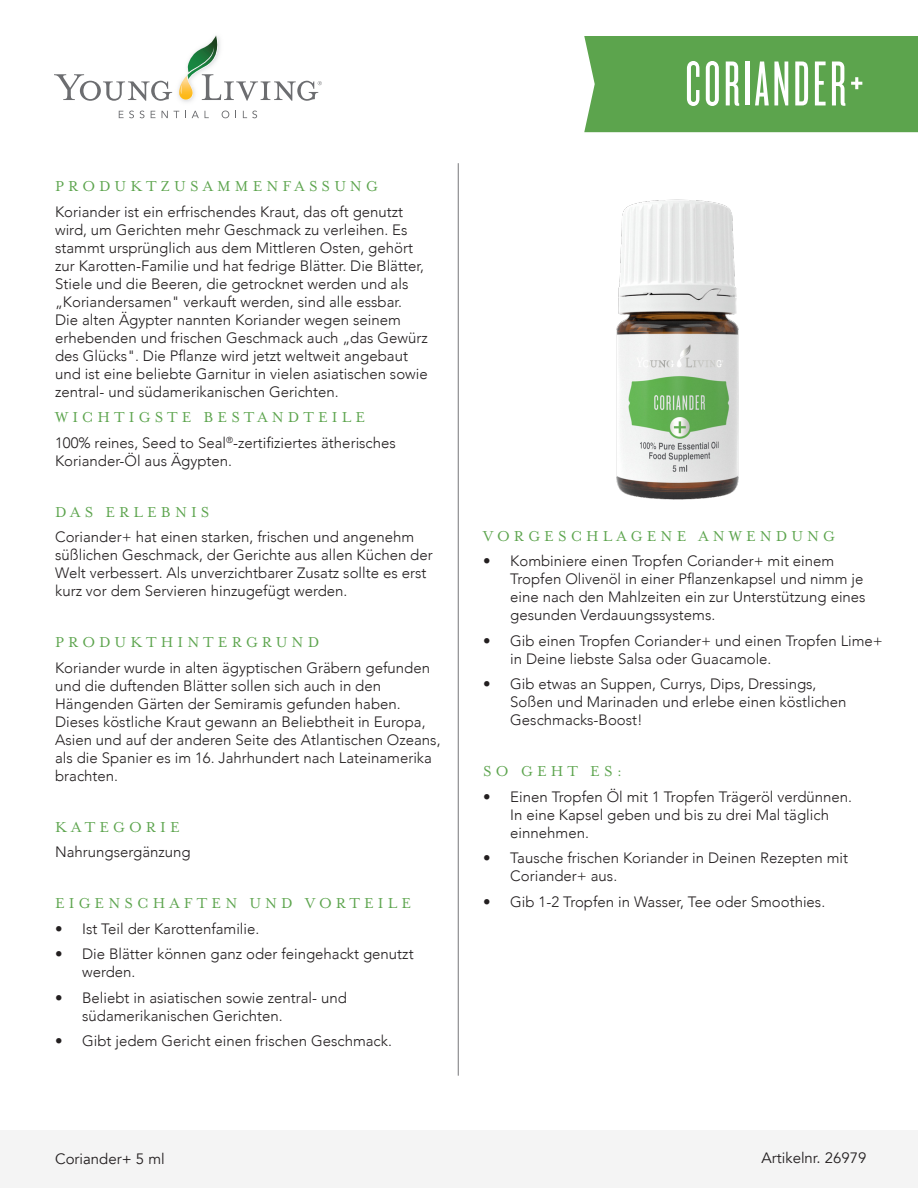
<style>
.page{position:relative;width:918px;height:1188px;background:#fff}
.page>*{position:absolute;margin:0;border:0;box-sizing:border-box;transform-origin:0 0}
.t1{font:66px "Knockout 26 Junior Flywght";letter-spacing:.05em;color:#fff}
.t2{font:16.5px "Mrs Eaves OT";letter-spacing:.25em;color:#5ca44d}
.t3{font:300 15px/18px "Avenir";color:#231f20}
.t4{font:15px "Avenir";color:#231f20}
</style>
<div class="page">
<div style="left:0;top:1130px;width:918px;height:58px;background:#f4f4f4"></div>
<hr style="left:458px;top:163px;width:1px;height:913px;background:#777779">
<div style="left:584px;top:36px;width:334px;height:96px;background:#5ca44d"></div>
<img style="left:178px;top:88px;width:12px;height:14px">
<svg style="left:54px;top:74px;width:118px;height:27px"></svg>
<svg style="left:179px;top:35px;width:143px;height:66px"></svg>
<svg style="left:119px;top:111px;width:15px;height:7px"></svg>
<svg style="left:140px;top:111px;width:4px;height:7px"></svg>
<svg style="left:151px;top:111px;width:4px;height:7px"></svg>
<svg style="left:162px;top:111px;width:6px;height:7px"></svg>
<svg style="left:192px;top:111px;width:7px;height:7px"></svg>
<svg style="left:222px;top:111px;width:7px;height:7px"></svg>
<svg style="left:243px;top:111px;width:14px;height:7px"></svg>
<img style="left:616px;top:199px;width:123px;height:301px">
<p class="t2" style="left:55px;top:178px;width:324px">PRODUKTZUSAMMENFASSUNG</p>
<p class="t3" style="left:55px;top:203px;width:374px">Koriander ist ein erfrischendes Kraut, das oft genutzt wird, um Gerichten mehr Geschmack zu verleihen. Es stammt ursprünglich aus dem Mittleren Osten, gehört zur Karotten-Familie und hat fedrige Blätter. Die Blätter, Stiele und die Beeren, die getrocknet werden und als „Koriandersamen" verkauft werden, sind alle essbar.<br>Die alten Ägypter nannten Koriander wegen seinem erhebenden und frischen Geschmack auch „das Gewürz des Glücks". Die Pflanze wird jetzt weltweit angebaut und ist eine beliebte Garnitur in vielen asiatischen sowie zentral- und südamerikanischen Gerichten.</p>
<p class="t2" style="left:55px;top:409px;width:311px">WICHTIGSTE BESTANDTEILE</p>
<p class="t3" style="left:55px;top:434px;width:342px">100% reines, Seed to Seal<sup>®</sup>-zertifiziertes ätherisches<br>Koriander-Öl aus Ägypten.</p>
<p class="t2" style="left:55px;top:503px;width:156px">DAS ERLEBNIS</p>
<p class="t3" style="left:55px;top:528px;width:379px">Coriander+ hat einen starken, frischen und angenehm süßlichen Geschmack, der Gerichte aus allen Küchen der Welt verbessert. Als unverzichtbarer Zusatz sollte es erst kurz vor dem Servieren hinzugefügt werden.</p>
<p class="t2" style="left:55px;top:634px;width:266px">PRODUKTHINTERGRUND</p>
<p class="t3" style="left:55px;top:659px;width:387px">Koriander wurde in alten ägyptischen Gräbern gefunden und die duftenden Blätter sollen sich auch in den Hängenden Gärten der Semiramis gefunden haben.<br>Dieses köstliche Kraut gewann an Beliebtheit in Europa, Asien und auf der anderen Seite des Atlantischen Ozeans, als die Spanier es im 16. Jahrhundert nach Lateinamerika brachten.</p>
<p class="t2" style="left:55px;top:818px;width:126px">KATEGORIE</p>
<p class="t3" style="left:55px;top:843px;width:137px">Nahrungsergänzung</p>
<p class="t2" style="left:55px;top:895px;width:357px">EIGENSCHAFTEN UND VORTEILE</p>
<p class="t3" style="left:55px;top:920px;width:206px">• Ist Teil der Karottenfamilie.</p>
<p class="t3" style="left:82px;top:945px;width:333px;text-indent:-27px">• Die Blätter können ganz oder feingehackt genutzt werden.</p>
<p class="t3" style="left:82px;top:989px;width:266px;text-indent:-27px">• Beliebt in asiatischen sowie zentral- und südamerikanischen Gerichten.</p>
<p class="t3" style="left:55px;top:1032px;width:338px">• Gibt jedem Gericht einen frischen Geschmack.</p>
<p class="t1" style="left:685px;top:47px;width:180px">CORIANDER+</p>
<p class="t2" style="left:483px;top:527px;width:353px">VORGESCHLAGENE ANWENDUNG</p>
<p class="t3" style="left:510px;top:552px;width:357px;text-indent:-27px">• Kombiniere einen Tropfen Coriander+ mit einem Tropfen Olivenöl in einer Pflanzenkapsel und nimm je eine nach den Mahlzeiten ein zur Unterstützung eines gesunden Verdauungssystems.</p>
<p class="t3" style="left:510px;top:632px;width:374px;text-indent:-27px">• Gib einen Tropfen Coriander+ und einen Tropfen Lime+ in Deine liebste Salsa oder Guacamole.</p>
<p class="t3" style="left:510px;top:675px;width:338px;text-indent:-27px">• Gib etwas an Suppen, Currys, Dips, Dressings,<br>Soßen und Marinaden und erlebe einen köstlichen<br>Geschmacks-Boost!</p>
<p class="t2" style="left:483px;top:763px;width:140px">SO GEHT ES:</p>
<p class="t3" style="left:510px;top:788px;width:343px;text-indent:-27px">• Einen Tropfen Öl mit 1 Tropfen Trägeröl verdünnen.<br>In eine Kapsel geben und bis zu drei Mal täglich einnehmen.</p>
<p class="t3" style="left:510px;top:849px;width:339px;text-indent:-27px">• Tausche frischen Koriander in Deinen Rezepten mit<br>Coriander+ aus.</p>
<p class="t3" style="left:483px;top:893px;width:343px">• Gib 1-2 Tropfen in Wasser, Tee oder Smoothies.</p>
<p class="t4" style="left:55px;top:1150px;width:111px">Coriander+ 5 ml</p>
<p class="t4" style="left:762px;top:1149px;width:106px">Artikelnr. 26979</p>
</div>
